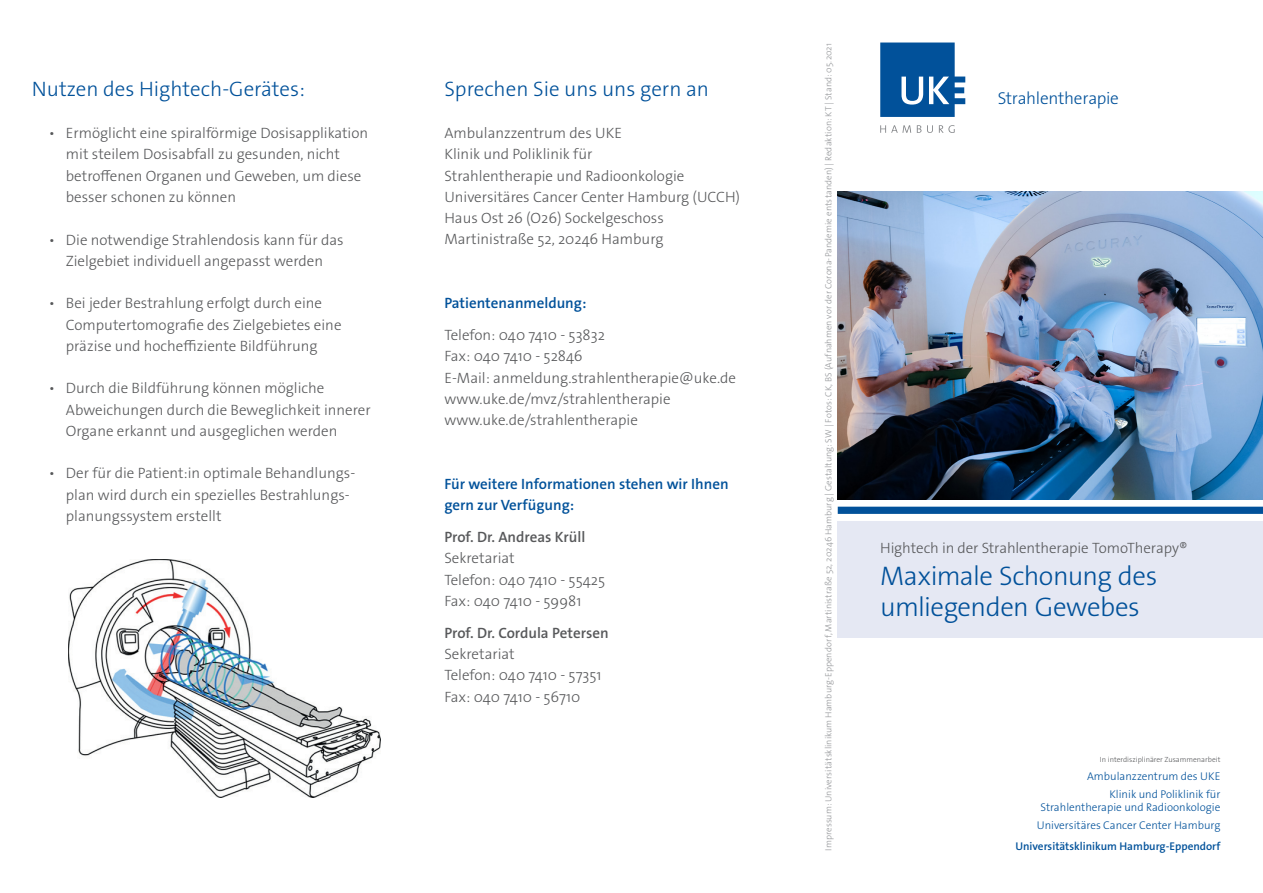
<style>
.page{position:relative;width:1263px;height:893px;background:#fff}
.page>*{position:absolute;margin:0;border:0;box-sizing:border-box;transform-origin:0 0}
.t1{font:300 27px/31.5px "The Sans Os F";letter-spacing:-.02em;color:#01519a}
.t2{font:300 21px "The Sans Os F";color:#01519a}
.t3{font:300 17.25px "The Sans Os F";letter-spacing:-.02em;color:#01519a}
.t4{font:300 15px/21.3px "The Sans Os F";color:#57585a}
.t5{font:600 15px/21.3px "The Sans Os F";color:#01519a}
.t6{font:600 15px "The Sans Os F";color:#57585a}
.t7{font:300 11.25px/17.9px "The Sans Os F";color:#01519a;text-align:right}
.t8{font:600 11.25px "The Sans Os F";color:#01519a}
.t9{font:300 9px "The Sans Os F";letter-spacing:.01em;color:#939598}
.t10{font:300 7.5px "The Sans Os F";color:#57585a}
</style>
<div class="page">
<svg style="left:880px;top:43px;width:85px;height:74px"></svg>
<svg style="left:880px;top:125px;width:31px;height:8px"></svg>
<svg style="left:917px;top:125px;width:4px;height:8px"></svg>
<svg style="left:927px;top:125px;width:6px;height:8px"></svg>
<svg style="left:939px;top:125px;width:16px;height:8px"></svg>
<div style="left:838px;top:521px;width:425px;height:117px;background:#e5e8f3"></div>
<div style="left:838px;top:507px;width:425px;height:7px;background:#01519a"></div>
<img style="left:838px;top:191px;width:425px;height:309px">
<img style="left:68px;top:559px;width:313px;height:238px">
<h2 class="t2" style="left:32px;top:75px;width:275px">Nutzen des Hightech-Gerätes:</h2>
<p class="t4" style="left:66px;top:123px;width:304px;text-indent:-17px">• Ermöglicht eine spiralförmige Dosisapplikation mit steilem Dosisabfall zu gesunden, nicht betroffenen Organen und Geweben, um diese besser schonen zu können</p>
<p class="t4" style="left:49px;top:229px;width:296px;text-align:center">• Die notwendige Strahlendosis kann für das<br>Zielgebiet individuell angepasst werden</p>
<p class="t4" style="left:66px;top:293px;width:277px;text-indent:-17px">• Bei jeder Bestrahlung erfolgt durch eine<br>Computertomografie des Zielgebietes eine präzise und hocheffiziente Bildführung</p>
<p class="t4" style="left:66px;top:378px;width:306px;text-indent:-17px">• Durch die Bildführung können mögliche<br>Abweichungen durch die Beweglichkeit innerer<br>Organe erkannt und ausgeglichen werden</p>
<p class="t4" style="left:66px;top:463px;width:291px;text-indent:-17px">• Der für die Patient:in optimale Behandlungs&shy;plan wird durch ein spezielles Bestrahlungs&shy;planungssystem erstellt</p>
<h2 class="t2" style="left:444px;top:75px;width:266px">Sprechen Sie uns uns gern an</h2>
<p class="t4" style="left:444px;top:123px;width:297px">Ambulanzzentrum des UKE<br>Klinik und Poliklinik für<br>Strahlentherapie und Radioonkologie Universitäres Cancer Center Hamburg (UCCH)<br>Haus Ost 26 (O26) Sockelgeschoss Martinistraße 52, 20246 Hamburg</p>
<p class="t5" style="left:444px;top:293px;width:144px">Patientenanmeldung:</p>
<p class="t4" style="left:444px;top:325px;width:293px">Telefon: 040 7410 - 53832<br>Fax: 040 7410 - 52846<br>E-Mail: anmeldung.strahlentherapie@uke.de www.uke.de/mvz/strahlentherapie www.uke.de/strahlentherapie</p>
<p class="t5" style="left:444px;top:473px;width:286px">Für weitere Informationen stehen wir Ihnen gern zur Verfügung:</p>
<p class="t6" style="left:444px;top:527px;width:142px">Prof. Dr. Andreas Krüll</p>
<p class="t4" style="left:444px;top:548px;width:162px">Sekretariat<br>Telefon: 040 7410 - 55425<br>Fax: 040 7410 - 59981</p>
<p class="t6" style="left:444px;top:623px;width:166px">Prof. Dr. Cordula Petersen</p>
<p class="t4" style="left:444px;top:643px;width:159px">Sekretariat<br>Telefon: 040 7410 - 57351<br>Fax: 040 7410 - 56710</p>
<p class="t9" style="left:822px;top:851px;width:809px;rotate:-90deg">Impressum: Universitätsklinikum Hamburg-Eppendorf, Martinistraße 52, 20246 Hamburg Gestaltung: SW | Fotos: CK, BS (Aufnahmen vor der Corona-Pandemie entstanden) | Redaktion: KT | Stand: 05.2021</p>
<p class="t3" style="left:998px;top:87px;width:123px">Strahlentherapie</p>
<p class="t4" style="left:880px;top:538px;width:309px">Hightech in der Strahlentherapie TomoTherapy®</p>
<h1 class="t1" style="left:880px;top:560px;width:279px">Maximale Schonung des umliegenden Gewebes</h1>
<p class="t10" style="left:1100px;top:754px;width:122px">In interdisziplinärer Zusammenarbeit</p>
<p class="t7" style="left:1087px;top:767px;width:135px">Ambulanzzentrum des UKE<br>Klinik und Poliklinik für</p>
<p class="t7" style="left:1037px;top:799px;width:185px;text-align:center">Strahlentherapie und Radioonkologie<br>Universitäres Cancer Center Hamburg</p>
<p class="t8" style="left:1015px;top:839px;width:207px">Universitätsklinikum Hamburg-Eppendorf</p>
</div>
